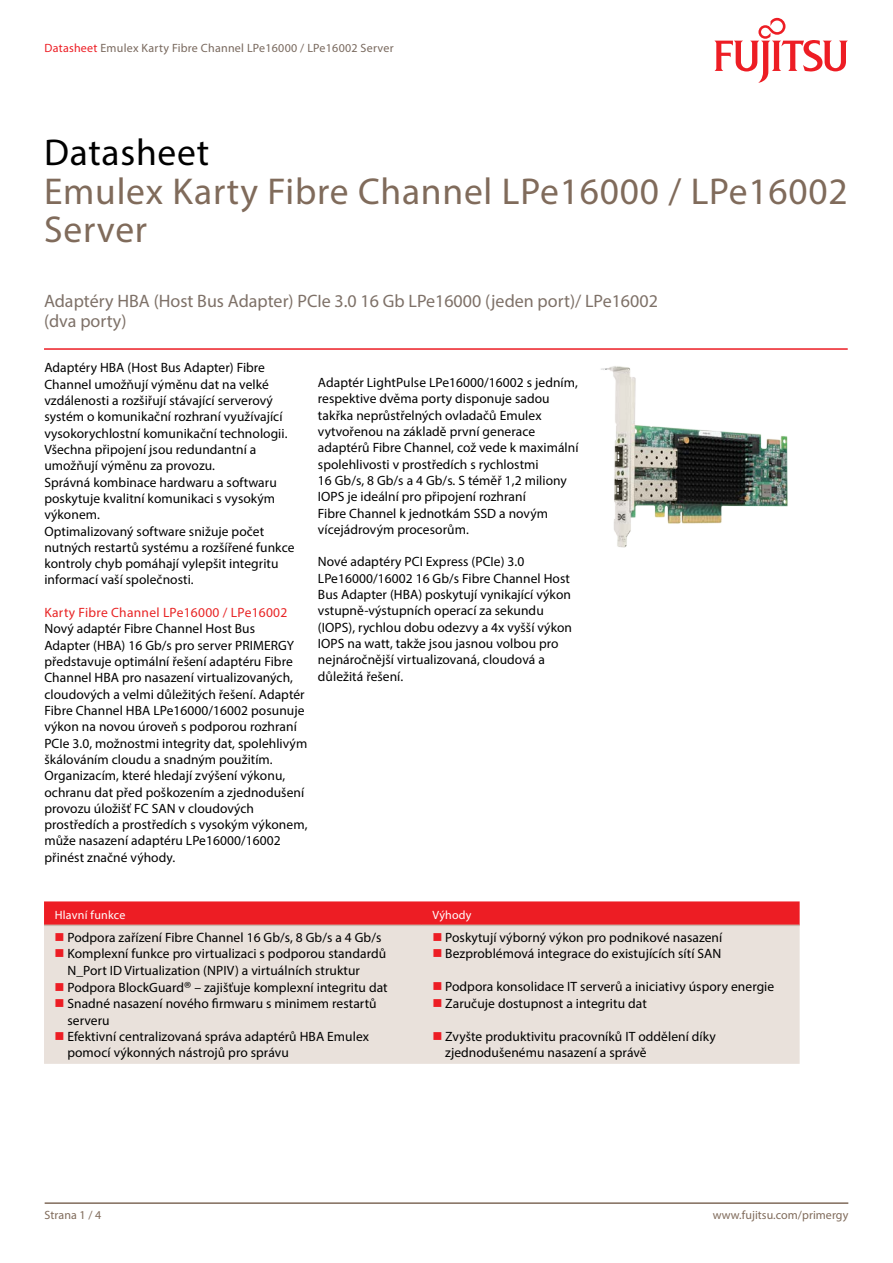
<style>
.page{position:relative;width:893px;height:1263px;background:#fff}
.page>*{position:absolute;margin:0;border:0;box-sizing:border-box;transform-origin:0 0}
.t1{font:37.5px/38.7px "Myriad Pro";letter-spacing:.02em;color:#806b5b}
.t2{font:37.5px "Myriad Pro";letter-spacing:.02em;color:#000}
.t3{font:18px/19.5px "Myriad Pro";color:#7e7168}
.t4{font:13.5px/16.4px "Myriad Pro";letter-spacing:.005em;color:#000}
.t5{font:13.5px "Myriad Pro";letter-spacing:.02em;color:#e82425}
.t6{font:12px "Myriad Pro";letter-spacing:.02em;color:#79695e}
.t7{font:12px "Myriad Pro";letter-spacing:.005em;color:#806b5b}
.t8{font:12px "Myriad Pro";letter-spacing:.02em;color:#fff}
.s1{color:#ed1d24}
.s2{font-family:"Fujitsu Sans";font-weight:300}
</style>
<div class="page">
<hr style="left:45px;top:1202px;width:803px;height:2px;background:#806b5b">
<hr style="left:44px;top:348px;width:804px;height:2px;background:#ed1d24">
<svg style="left:714px;top:18px;width:134px;height:65px"></svg>
<img style="left:601px;top:366px;width:187px;height:182px">
<div style="left:44px;top:901px;width:756px;height:23px;background:#ed1d24"></div>
<div style="left:44px;top:926px;width:756px;height:138px;background:#e9e1db"></div>
<hr style="left:44px;top:924px;width:378px;height:2px;background:#c9bbb0">
<hr style="left:422px;top:924px;width:378px;height:2px;background:#c9bbb0">
<svg style="left:56px;top:933px;width:8px;height:8px"></svg>
<svg style="left:434px;top:933px;width:7px;height:8px"></svg>
<svg style="left:56px;top:949px;width:8px;height:8px"></svg>
<svg style="left:434px;top:949px;width:7px;height:8px"></svg>
<svg style="left:56px;top:983px;width:8px;height:8px"></svg>
<svg style="left:434px;top:982px;width:7px;height:8px"></svg>
<svg style="left:56px;top:999px;width:8px;height:8px"></svg>
<svg style="left:434px;top:999px;width:7px;height:8px"></svg>
<svg style="left:56px;top:1032px;width:8px;height:8px"></svg>
<svg style="left:434px;top:1032px;width:7px;height:8px"></svg>
<p class="t6" style="left:45px;top:40px;width:350px"><span class="s1">Datasheet</span> Emulex Karty Fibre Channel LPe16000 / LPe16002 Server</p>
<h1 class="t2" style="left:44px;top:129px;width:167px">Datasheet</h1>
<h1 class="t1" style="left:44px;top:171px;width:805px">Emulex Karty Fibre Channel LPe16000 / LPe16002<br>Server</h1>
<h2 class="t3" style="left:44px;top:291px;width:615px">Adaptéry HBA (Host Bus Adapter) PCIe 3.0 16 Gb LPe16000 (jeden port)/ LPe16002 (dva porty)</h2>
<p class="t4" style="left:44px;top:359px;width:252px">Adaptéry HBA (Host Bus Adapter) Fibre Channel umožňují výměnu dat na velké vzdálenosti a rozšiřují stávající serverový systém o komunikační rozhraní využívající vysokorychlostní komunikační technologii.<br>Všechna připojení jsou redundantní a umožňují výměnu za provozu.<br>Správná kombinace hardwaru a softwaru poskytuje kvalitní komunikaci s vysokým výkonem.<br>Optimalizovaný software snižuje počet nutných restartů systému a rozšířené funkce kontroly chyb pomáhají vylepšit integritu informací vaší společnosti.</p>
<p class="t5" style="left:44px;top:604px;width:245px">Karty Fibre Channel LPe16000 / LPe16002</p>
<p class="t4" style="left:44px;top:620px;width:265px">Nový adaptér Fibre Channel Host Bus<br>Adapter (HBA) 16 Gb/s pro server PRIMERGY představuje optimální řešení adaptéru Fibre Channel HBA pro nasazení virtualizovaných, cloudových a velmi důležitých řešení. Adaptér Fibre Channel HBA LPe16000/16002 posunuje výkon na novou úroveň s podporou rozhraní PCIe 3.0, možnostmi integrity dat, spolehlivým škálováním cloudu a snadným použitím.<br>Organizacím, které hledají zvýšení výkonu, ochranu dat před poškozením a zjednodušení provozu úložišť FC SAN v cloudových prostředích a prostředích s vysokým výkonem, může nasazení adaptéru LPe16000/16002 přinést značné výhody.</p>
<p class="t4" style="left:318px;top:374px;width:262px">Adaptér LightPulse LPe16000/16002 s jedním, respektive dvěma porty disponuje sadou takřka neprůstřelných ovladačů Emulex vytvořenou na základě první generace adaptérů Fibre Channel, což vede k maximální spolehlivosti v prostředích s rychlostmi<br>16 Gb/s, 8 Gb/s a 4 Gb/s. S téměř 1,2 miliony IOPS je ideální pro připojení rozhraní<br>Fibre Channel k jednotkám SSD a novým vícejádrovým procesorům.</p>
<p class="t4" style="left:318px;top:553px;width:256px">Nové adaptéry PCI Express (PCIe) 3.0<br>LPe16000/16002 16 Gb/s Fibre Channel Host Bus Adapter (HBA) poskytují vynikající výkon vstupně-výstupních operací za sekundu (IOPS), rychlou dobu odezvy a 4x vyšší výkon IOPS na watt, takže jsou jasnou volbou pro nejnáročnější virtualizovaná, cloudová a důležitá řešení.</p>
<p class="t8" style="left:55px;top:907px;width:72px">Hlavní funkce</p>
<p class="t8" style="left:432px;top:907px;width:41px">Výhody</p>
<p class="t4" style="left:67px;top:929px;width:315px">Podpora zařízení Fibre Channel 16 Gb/s, 8 Gb/s a 4 Gb/s</p>
<p class="t4" style="left:445px;top:929px;width:279px">Poskytují výborný výkon pro podnikové nasazení</p>
<p class="t4" style="left:67px;top:945px;width:320px">Komplexní funkce pro virtualizaci s podporou standardů<br>N_Port ID Virtualization (NPIV) a virtuálních struktur</p>
<p class="t4" style="left:445px;top:945px;width:278px">Bezproblémová integrace do existujících sítí SAN</p>
<p class="t4" style="left:67px;top:979px;width:322px">Podpora BlockGuard<span class="s2">®</span> – zajišťuje komplexní integritu dat</p>
<p class="t4" style="left:445px;top:978px;width:330px">Podpora konsolidace IT serverů a iniciativy úspory energie</p>
<p class="t4" style="left:67px;top:995px;width:311px">Snadné nasazení nového firmwaru s minimem restartů serveru</p>
<p class="t4" style="left:445px;top:995px;width:203px">Zaručuje dostupnost a integritu dat</p>
<p class="t4" style="left:67px;top:1028px;width:303px">Efektivní centralizovaná správa adaptérů HBA Emulex pomocí výkonných nástrojů pro správu</p>
<p class="t4" style="left:445px;top:1028px;width:272px">Zvyšte produktivitu pracovníků IT oddělení díky zjednodušenému nasazení a správě</p>
<p class="t7" style="left:45px;top:1207px;width:58px">Strana 1 / 4</p>
<p class="t7" style="left:713px;top:1207px;width:137px">www.fujitsu.com/primergy</p>
</div>
